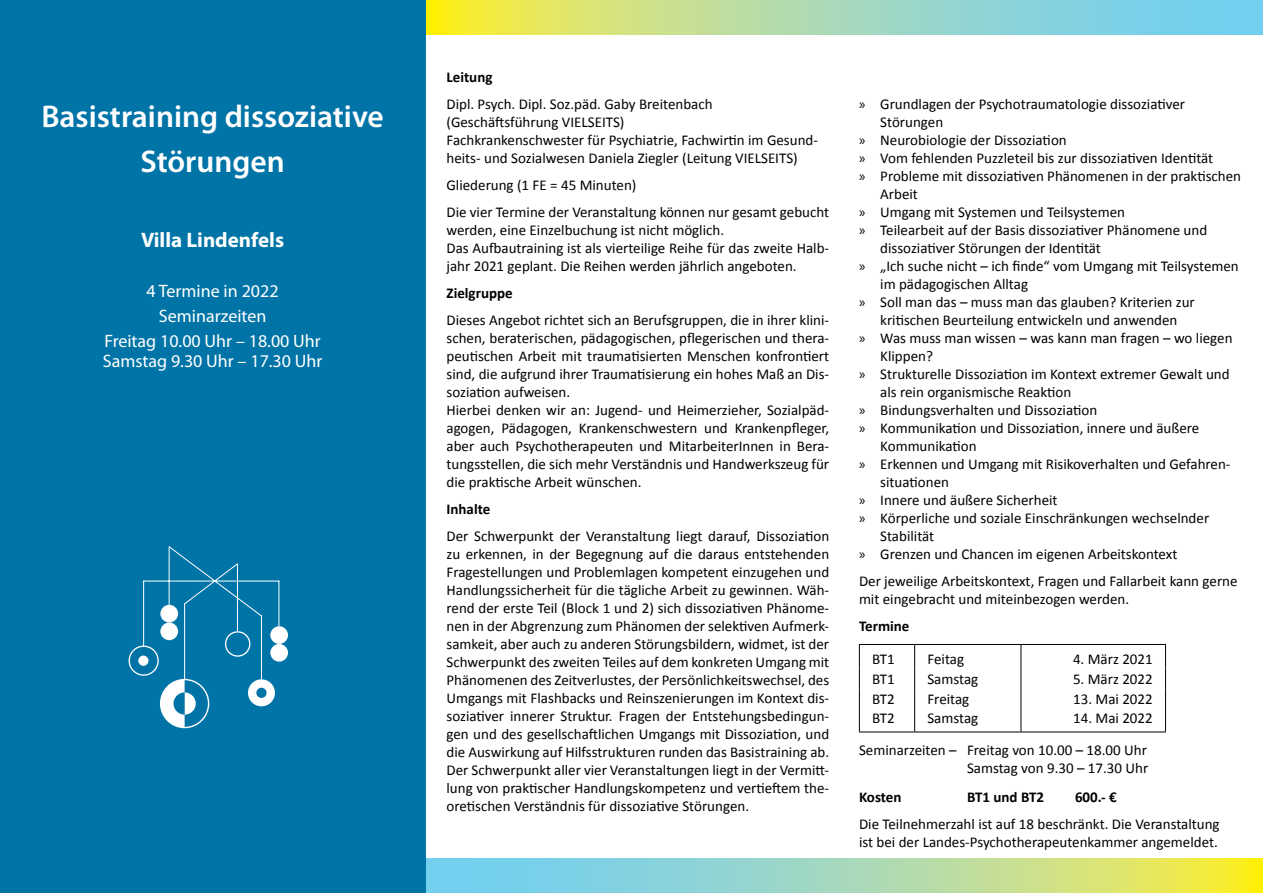
<style>
.page{position:relative;width:1263px;height:893px;background:#fff}
.page>*{position:absolute;margin:0;border:0;box-sizing:border-box;transform-origin:0 0}
.t1{font:600 31.5px/45px "Myriad Pro";color:#fff;text-align:center}
.t2{font:700 21px "Myriad Pro";color:#fff}
.t3{font:18px/24.9px "Myriad Pro";color:#fff;text-align:center}
.t4{font:15px/18px "Calibri";color:#000}
.t5{font:700 15px "Calibri";color:#000}
.s1{font-family:"Myriad Pro"}
</style>
<div class="page">
<svg style="left:425px;top:0;width:838px;height:34px"></svg>
<svg style="left:425px;top:859px;width:838px;height:34px"></svg>
<hr style="left:859px;top:644px;width:56px;height:1px;background:#000">
<hr style="left:915px;top:644px;width:106px;height:1px;background:#000">
<hr style="left:1021px;top:644px;width:145px;height:1px;background:#000">
<svg style="left:859px;top:645px;width:1px;height:87px"></svg>
<svg style="left:1165px;top:645px;width:1px;height:87px"></svg>
<hr style="left:859px;top:732px;width:56px;height:1px;background:#000">
<hr style="left:915px;top:732px;width:106px;height:1px;background:#000">
<hr style="left:1021px;top:732px;width:145px;height:1px;background:#000">
<svg style="left:914px;top:645px;width:1px;height:87px"></svg>
<svg style="left:1020px;top:645px;width:1px;height:87px"></svg>
<div style="left:0;top:0;width:425px;height:893px;background:#0074a7"></div>
<div style="left:270px;top:626px;width:18px;height:18px;background:#fff;border-radius:50%"></div>
<div style="left:270px;top:644px;width:18px;height:18px;background:#fff;border-radius:50%"></div>
<div style="left:129px;top:646px;width:30px;height:30px;border:1px solid #fff;border-radius:50%"></div>
<div style="left:138px;top:656px;width:11px;height:10px;background:#fff;border-radius:50%"></div>
<svg style="left:142px;top:546px;width:138px;height:181px"></svg>
<h1 class="t1" style="left:41px;top:93px;width:344px">Basistraining dissoziative<br>Störungen</h1>
<h2 class="t2" style="left:141px;top:226px;width:145px">Villa Lindenfels</h2>
<p class="t3" style="left:104px;top:278px;width:218px">4 Termine in 2022<br>Seminarzeiten<br>Freitag 10.00 Uhr – 18.00 Uhr</p>
<p class="t3" style="left:103px;top:349px;width:221px">Samstag 9.30 Uhr – 17.30 Uhr</p>
<p class="t5" style="left:446px;top:67px;width:48px">Leitung</p>
<p class="t4" style="left:446px;top:95px;width:373px">Dipl. Psych. Dipl. Soz.päd. Gaby Breitenbach (Geschäftsführung VIELSEITS)<br>Fachkrankenschwester für Psychiatrie, Fachwirtin im Gesund&shy;heits- und Sozialwesen Daniela Ziegler (Leitung VIELSEITS)</p>
<p class="t4" style="left:446px;top:171px;width:384px;line-height:27px">Gliederung (1 FE = 45 Minuten)<br>Die vier Termine der Veranstaltung können nur gesamt gebucht</p>
<p class="t4" style="left:446px;top:221px;width:384px">werden, eine Einzelbuchung ist nicht möglich.<br>Das Aufbautraining ist als vierteilige Reihe für das zweite Halb&shy;jahr 2021 geplant. Die Reihen werden jährlich angeboten.</p>
<p class="t5" style="left:446px;top:283px;width:68px">Zielgruppe</p>
<p class="t4" style="left:446px;top:311px;width:384px">Dieses Angebot richtet sich an Berufsgruppen, die in ihrer klini&shy;schen, beraterischen, pädagogischen, pflegerischen und thera&shy;peutischen Arbeit mit traumatisierten Menschen konfrontiert sind, die aufgrund ihrer Traumatisierung ein hohes Maß an Dis&shy;soziation aufweisen.<br>Hierbei denken wir an: Jugend- und Heimerzieher, Sozialpäd&shy;agogen, Pädagogen, Krankenschwestern und Krankenpfleger, aber auch Psychotherapeuten und MitarbeiterInnen in Bera&shy;tungsstellen, die sich mehr Verständnis und Handwerkszeug für die praktische Arbeit wünschen.</p>
<p class="t5" style="left:446px;top:499px;width:45px">Inhalte</p>
<p class="t4" style="left:446px;top:527px;width:384px;text-align:justify">Der Schwerpunkt der Veranstaltung liegt darauf, Dissoziation zu erkennen, in der Begegnung auf die daraus entstehenden Fragestellungen und Problemlagen kompetent einzugehen und Handlungssicherheit für die tägliche Arbeit zu gewinnen. Wäh&shy;rend der erste Teil (Block 1 und 2) sich dissoziativen Phänome&shy;nen in der Abgrenzung zum Phänomen der selektiven Aufmerk&shy;samkeit, aber auch zu anderen Störungsbildern, widmet, ist der Schwerpunkt des zweiten Teiles auf dem konkreten Umgang mit Phänomenen des Zeitverlustes, der Persönlichkeitswechsel, des Umgangs mit Flashbacks und Reinszenierungen im Kontext dis&shy;soziativer innerer Struktur. Fragen der Entstehungsbedingun&shy;gen und des gesellschaftlichen Umgangs mit Dissoziation, und die Auswirkung auf Hilfsstrukturen runden das Basistraining ab.<br>Der Schwerpunkt aller vier Veranstaltungen liegt in der Vermitt&shy;lung von praktischer Handlungskompetenz und vertieftem the&shy;oretischen Verständnis für dissoziative Störungen.</p>
<p class="t4" style="left:859px;top:95px;width:328px"><span class="s1">»</span> Grundlagen der Psychotraumatologie dissoziativer</p>
<p class="t4" style="left:880px;top:113px;width:64px">Störungen</p>
<p class="t4" style="left:859px;top:131px;width:209px"><span class="s1">»</span> Neurobiologie der Dissoziation</p>
<p class="t4" style="left:859px;top:149px;width:356px"><span class="s1">»</span> Vom fehlenden Puzzleteil bis zur dissoziativen Identität</p>
<p class="t4" style="left:859px;top:167px;width:384px"><span class="s1">»</span> Probleme mit dissoziativen Phänomenen in der praktischen</p>
<p class="t4" style="left:880px;top:185px;width:39px">Arbeit</p>
<p class="t4" style="left:859px;top:203px;width:268px"><span class="s1">»</span> Umgang mit Systemen und Teilsystemen</p>
<p class="t4" style="left:859px;top:221px;width:350px"><span class="s1">»</span> Teilearbeit auf der Basis dissoziativer Phänomene und</p>
<p class="t4" style="left:880px;top:239px;width:222px">dissoziativer Störungen der Identität</p>
<p class="t4" style="left:859px;top:257px;width:381px"><span class="s1">»</span> „Ich suche nicht – ich finde“ vom Umgang mit Teilsystemen</p>
<p class="t4" style="left:880px;top:275px;width:149px">im pädagogischen Alltag</p>
<p class="t4" style="left:859px;top:293px;width:337px"><span class="s1">»</span> Soll man das – muss man das glauben? Kriterien zur</p>
<p class="t4" style="left:880px;top:311px;width:299px">kritischen Beurteilung entwickeln und anwenden</p>
<p class="t4" style="left:859px;top:329px;width:375px"><span class="s1">»</span> Was muss man wissen – was kann man fragen – wo liegen</p>
<p class="t4" style="left:880px;top:347px;width:54px">Klippen?</p>
<p class="t4" style="left:859px;top:365px;width:372px"><span class="s1">»</span> Strukturelle Dissoziation im Kontext extremer Gewalt und</p>
<p class="t4" style="left:880px;top:383px;width:192px">als rein organismische Reaktion</p>
<p class="t4" style="left:859px;top:401px;width:240px"><span class="s1">»</span> Bindungsverhalten und Dissoziation</p>
<p class="t4" style="left:859px;top:419px;width:342px"><span class="s1">»</span> Kommunikation und Dissoziation, innere und äußere</p>
<p class="t4" style="left:880px;top:437px;width:98px">Kommunikation</p>
<p class="t4" style="left:859px;top:455px;width:373px"><span class="s1">»</span> Erkennen und Umgang mit Risikoverhalten und Gefahren-</p>
<p class="t4" style="left:880px;top:473px;width:70px">situationen</p>
<p class="t4" style="left:859px;top:491px;width:200px"><span class="s1">»</span> Innere und äußere Sicherheit</p>
<p class="t4" style="left:859px;top:509px;width:352px"><span class="s1">»</span> Körperliche und soziale Einschränkungen wechselnder</p>
<p class="t4" style="left:880px;top:527px;width:56px">Stabilität</p>
<p class="t4" style="left:859px;top:545px;width:320px"><span class="s1">»</span> Grenzen und Chancen im eigenen Arbeitskontext</p>
<p class="t4" style="left:859px;top:572px;width:380px">Der jeweilige Arbeitskontext, Fragen und Fallarbeit kann gerne mit eingebracht und miteinbezogen werden.</p>
<p class="t5" style="left:859px;top:616px;width:52px">Termine</p>
<p class="t4" style="left:872px;top:650px;width:24px">BT1</p>
<p class="t4" style="left:927px;top:650px;width:38px">Feitag</p>
<p class="t4" style="left:1073px;top:650px;width:81px">4. März 2021</p>
<p class="t4" style="left:872px;top:670px;width:24px">BT1</p>
<p class="t4" style="left:927px;top:670px;width:52px">Samstag</p>
<p class="t4" style="left:1073px;top:670px;width:81px">5. März 2022</p>
<p class="t4" style="left:872px;top:690px;width:24px">BT2</p>
<p class="t4" style="left:927px;top:690px;width:43px">Freitag</p>
<p class="t4" style="left:1073px;top:690px;width:81px">13. Mai 2022</p>
<p class="t4" style="left:872px;top:709px;width:24px">BT2</p>
<p class="t4" style="left:927px;top:709px;width:52px">Samstag</p>
<p class="t4" style="left:859px;top:703px;width:295px;line-height:31.3px;text-indent:214px">14. Mai 2022<br>Seminarzeiten – Freitag von 10.00 – 18.00 Uhr</p>
<p class="t4" style="left:967px;top:759px;width:183px">Samstag von 9.30 – 17.30 Uhr</p>
<p class="t5" style="left:859px;top:787px;width:44px">Kosten</p>
<p class="t5" style="left:967px;top:787px;width:79px">BT1 und BT2</p>
<p class="t5" style="left:1075px;top:787px;width:43px">600.- €</p>
<p class="t4" style="left:859px;top:815px;width:362px">Die Teilnehmerzahl ist auf 18 beschränkt. Die Veranstaltung ist bei der Landes-Psychotherapeutenkammer angemeldet.</p>
</div>
